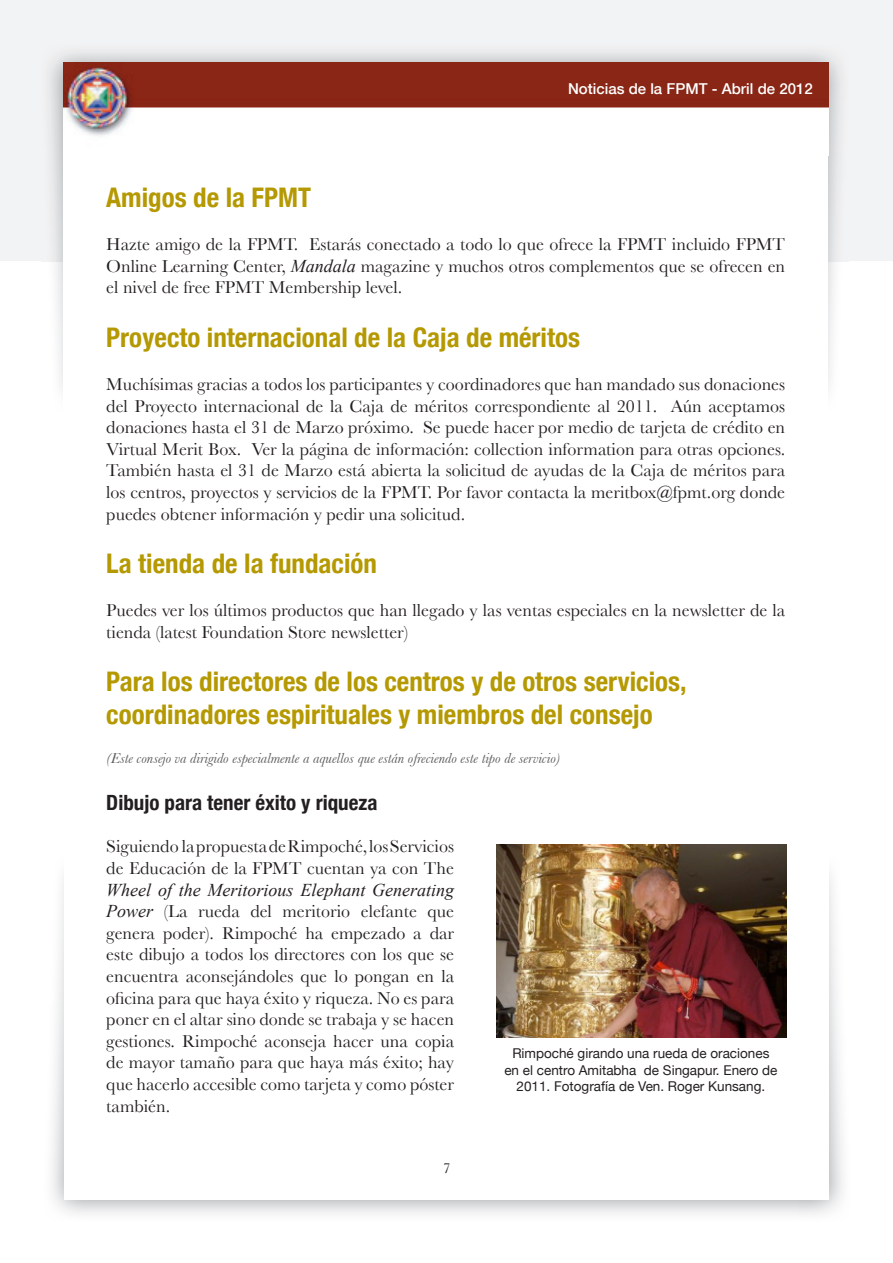
<style>
.page{position:relative;width:893px;height:1263px;background:#fff}
.page>*{position:absolute;margin:0;border:0;box-sizing:border-box;transform-origin:0 0}
.Text_title_sub1{font:700 condensed 27px/32.4px "Helvetica Neue";color:#b59902}
.Text_title_sub2{font:700 condensed 21px "Helvetica Neue";color:#231f20}
.t1{font:18px/21.6px "Baskerville";color:#231f20;text-align:justify}
.Nota_in_text{font:italic 15px "Baskerville";color:#57585a}
.t2{font:500 15px "Helvetica Neue";color:#fff}
.t3{font:15px "Baskerville";color:#231f20}
.Foto_pie{font:13.5px/16.2px "Helvetica Neue";color:#231f20;text-align:center}
.s1{font-family:"Times New Roman";font-style:italic}
</style>
<div class="page">
<div style="left:0;top:0;width:893px;height:261px;background:#f2f3f4"></div>
<img style="left:41px;top:53px;width:807px;height:338px">
<div style="left:63px;top:64px;width:765px;height:418px;background:#fff"></div>
<img style="left:63px;top:62px;width:765px;height:74px">
<img style="left:497px;top:845px;width:290px;height:192px">
<p class="t2" style="left:568px;top:80px;width:246px">Noticias de la FPMT - Abril de 2012</p>
<p class="Text_title_sub1" style="left:106px;top:181px;width:206px">Amigos de la FPMT</p>
<p class="t1" style="left:106px;top:233px;width:680px">Hazte amigo de la FPMT. Estarás conectado a todo lo que ofrece la FPMT incluido FPMT Online Learning Center, <span class="s1">Mandala</span> magazine y muchos otros complementos que se ofrecen en el nivel de free FPMT Membership level.</p>
<p class="Text_title_sub1" style="left:106px;top:321px;width:475px">Proyecto internacional de la Caja de méritos</p>
<p class="t1" style="left:106px;top:373px;width:680px">Muchísimas gracias a todos los participantes y coordinadores que han mandado sus donaciones del Proyecto internacional de la Caja de méritos correspondiente al 2011. Aún aceptamos donaciones hasta el 31 de Marzo próximo. Se puede hacer por medio de tarjeta de crédito en Virtual Merit Box. Ver la página de información: collection information para otras opciones.<br>También hasta el 31 de Marzo está abierta la solicitud de ayudas de la Caja de méritos para los centros, proyectos y servicios de la FPMT. Por favor contacta la meritbox@fpmt.org donde puedes obtener información y pedir una solicitud.</p>
<p class="Text_title_sub1" style="left:106px;top:547px;width:272px">La tienda de la fundación</p>
<p class="t1" style="left:106px;top:599px;width:680px">Puedes ver los últimos productos que han llegado y las ventas especiales en la newsletter de la tienda (latest Foundation Store newsletter)</p>
<p class="Text_title_sub1" style="left:106px;top:665px;width:582px">Para los directores de los centros y de otros servicios, coordinadores espirituales y miembros del consejo</p>
<p class="Nota_in_text" style="left:106px;top:749px;width:456px">(Este consejo va dirigido especialmente a aquellos que están ofreciendo este tipo de servicio)</p>
<p class="Text_title_sub2" style="left:106px;top:789px;width:273px">Dibujo para tener éxito y riqueza</p>
<p class="t1" style="left:106px;top:835px;width:349px">Siguiendo la propuesta de Rimpoché, los Servicios de Educación de la FPMT cuentan ya con The <span class="s1">Wheel of the Meritorious Elephant Generating Power</span> (La rueda del meritorio elefante que genera poder). Rimpoché ha empezado a dar este dibujo a todos los directores con los que se encuentra aconsejándoles que lo pongan en la oficina para que haya éxito y riqueza. No es para poner en el altar sino donde se trabaja y se hacen gestiones. Rimpoché aconseja hacer una copia de mayor tamaño para que haya más éxito; hay que hacerlo accesible como tarjeta y como póster también.</p>
<p class="Foto_pie" style="left:504px;top:1045px;width:275px">Rimpoché girando una rueda de oraciones en el centro Amitabha de Singapur. Enero de<br>2011. Fotografía de Ven. Roger Kunsang.</p>
<p class="t3" style="left:443px;top:1160px;width:9px">7</p>
</div>
